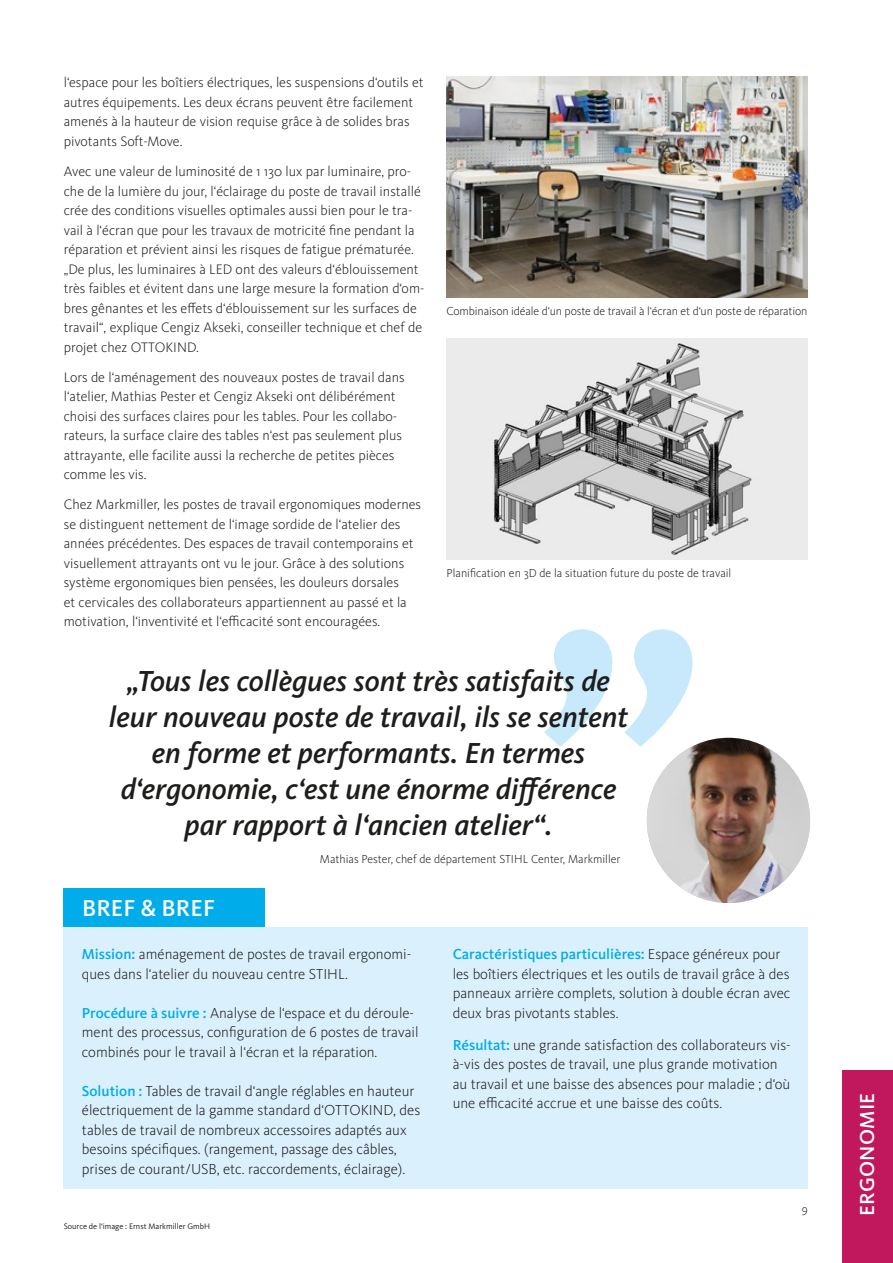
<style>
.page{position:relative;width:893px;height:1263px;background:#fff}
.page>*{position:absolute;margin:0;border:0;box-sizing:border-box;transform-origin:0 0}
.t1{font:italic 500 30px/36px "Kievit OT";color:#1d1d1b;text-align:center}
.t2{font:500 24px "Kievit OT";letter-spacing:.01em;color:#fff}
.t3{font:500 21px "Kievit OT";letter-spacing:.01em;color:#fff}
.t4{font:300 15px/19.5px "Kievit OT";color:#1d1d1b}
.t5{font:300 15px/19.5px "Kievit OT";color:#1b181c}
.t6{font:300 14.25px/19.5px "Kievit OT";color:#1d1d1b}
.t7{font:300 12px "Kievit OT";color:#1d1d1b}
.t8{font:8.25px "Kievit OT";color:#1d1d1b}
.s1{font-weight:500;color:#00ace9}
</style>
<div class="page">
<img style="left:446px;top:77px;width:362px;height:221px">
<div style="left:64px;top:888px;width:201px;height:48px;background:#00ace9"></div>
<div style="left:64px;top:927px;width:744px;height:261px;background:#dbf0fd"></div>
<svg style="left:544px;top:629px;width:149px;height:118px"></svg>
<img style="left:647px;top:738px;width:163px;height:165px">
<img style="left:446px;top:339px;width:362px;height:221px">
<div style="left:842px;top:1070px;width:51px;height:193px;background:#c0175d"></div>
<p class="t6" style="left:64px;top:73px;width:361px">l‘espace pour les boîtiers électriques, les suspensions d‘outils et autres équipements. Les deux écrans peuvent être facilement amenés à la hauteur de vision requise grâce à de solides bras pivotants Soft-Move.</p>
<p class="t6" style="left:64px;top:161px;width:362px">Avec une valeur de luminosité de 1 130 lux par luminaire, pro&shy;che de la lumière du jour, l‘éclairage du poste de travail installé crée des conditions visuelles optimales aussi bien pour le tra&shy;vail à l‘écran que pour les travaux de motricité fine pendant la réparation et prévient ainsi les risques de fatigue prématurée. „De plus, les luminaires à LED ont des valeurs d‘éblouissement très faibles et évitent dans une large mesure la formation d‘om&shy;bres gênantes et les effets d‘éblouissement sur les surfaces de travail“, explique Cengiz Akseki, conseiller technique et chef de projet chez OTTOKIND.</p>
<p class="t6" style="left:64px;top:367px;width:342px">Lors de l‘aménagement des nouveaux postes de travail dans l‘atelier, Mathias Pester et Cengiz Akseki ont délibérément choisi des surfaces claires pour les tables. Pour les collabo&shy;rateurs, la surface claire des tables n‘est pas seulement plus attrayante, elle facilite aussi la recherche de petites pièces comme les vis.</p>
<p class="t6" style="left:64px;top:495px;width:359px">Chez Markmiller, les postes de travail ergonomiques modernes se distinguent nettement de l‘image sordide de l‘atelier des années précédentes. Des espaces de travail contemporains et visuellement attrayants ont vu le jour. Grâce à des solutions système ergonomiques bien pensées, les douleurs dorsales<br>et cervicales des collaborateurs appartiennent au passé et la motivation, l‘inventivité et l‘efficacité sont encouragées.</p>
<p class="t7" style="left:446px;top:303px;width:362px">Combinaison idéale d‘un poste de travail à l‘écran et d‘un poste de réparation</p>
<p class="t7" style="left:446px;top:566px;width:286px">Planification en 3D de la situation future du poste de travail</p>
<p class="t1" style="left:109px;top:663px;width:521px">„Tous les collègues sont très satisfaits de leur nouveau poste de travail, ils se sentent en forme et performants. En termes d‘ergonomie, c‘est une énorme différence par rapport à l‘ancien atelier“.</p>
<p class="t7" style="left:320px;top:851px;width:302px">Mathias Pester, chef de département STIHL Center, Markmiller</p>
<p class="t2" style="left:82px;top:893px;width:135px">BREF &amp; BREF</p>
<p class="t4" style="left:82px;top:944px;width:331px"><span class="s1">Mission:</span> aménagement de postes de travail ergonomi&shy;ques dans l‘atelier du nouveau centre STIHL.</p>
<p class="t4" style="left:82px;top:1003px;width:338px"><span class="s1">Procédure à suivre :</span> Analyse de l‘espace et du déroule&shy;ment des processus, configuration de 6 postes de travail combinés pour le travail à l‘écran et la réparation.</p>
<p class="t5" style="left:82px;top:1081px;width:340px"><span class="s1">Solution :</span> Tables de travail d‘angle réglables en hauteur électriquement de la gamme standard d‘OTTOKIND, des tables de travail de nombreux accessoires adaptés aux besoins spécifiques. (rangement, passage des câbles, prises de courant/USB, etc. raccordements, éclairage).</p>
<p class="t8" style="left:64px;top:1222px;width:148px">Source de l‘image : Ernst Markmiller GmbH</p>
<p class="t4" style="left:453px;top:944px;width:339px"><span class="s1">Caractéristiques particulières:</span> Espace généreux pour les boîtiers électriques et les outils de travail grâce à des panneaux arrière complets, solution à double écran avec deux bras pivotants stables.</p>
<p class="t4" style="left:453px;top:1035px;width:339px"><span class="s1">Résultat:</span> une grande satisfaction des collaborateurs vis&shy;à-vis des postes de travail, une plus grande motivation au travail et une baisse des absences pour maladie ; d‘où une efficacité accrue et une baisse des coûts.</p>
<p class="t7" style="left:802px;top:1201px;width:7px">9</p>
<h3 class="t3" style="left:854px;top:1216px;width:124px;rotate:-90deg">ERGONOMIE</h3>
</div>
